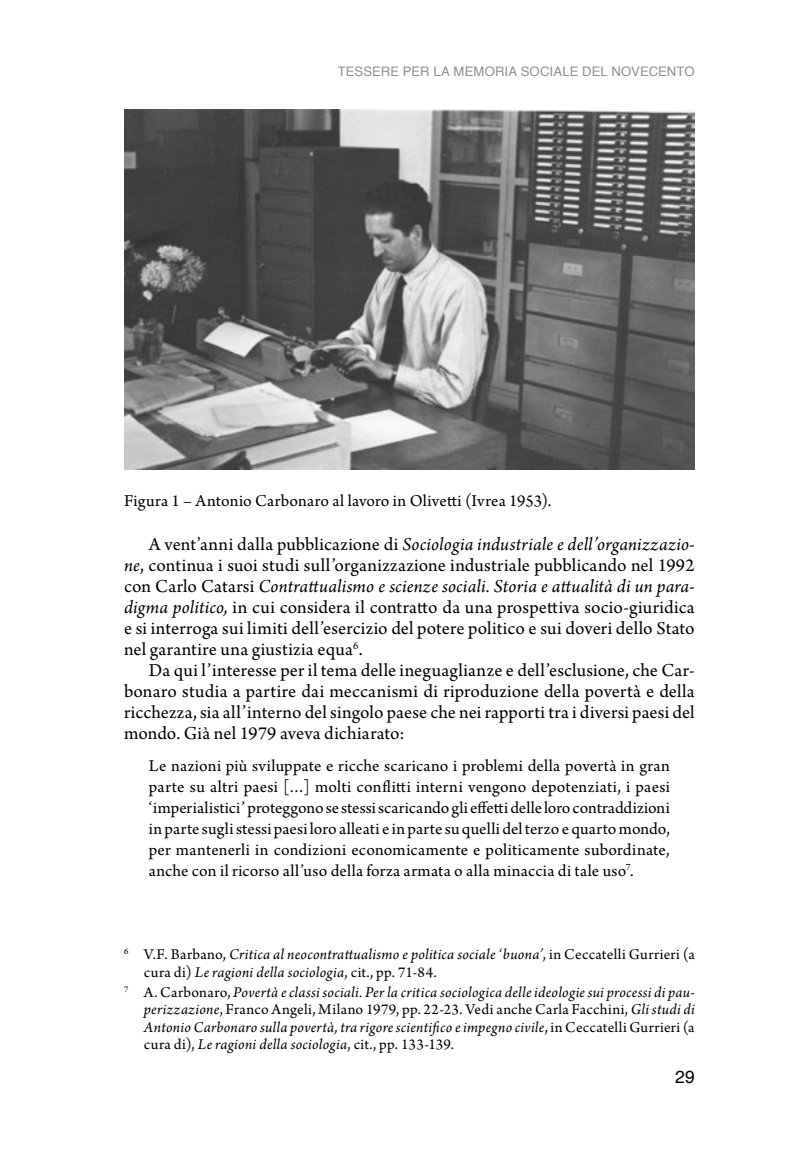
<style>
.page{position:relative;width:794px;height:1166px;background:#fff}
.page>*{position:absolute;margin:0;border:0;box-sizing:border-box;transform-origin:0 0}
.t1{font:19.25px/21px "Arno Pro";letter-spacing:.01em;color:#000;text-align:justify}
.t2{font:17.5px/21px "Arno Pro";letter-spacing:.015em;color:#000;text-align:justify}
.t3{font:17.5px "Helvetica";color:#000}
.t4{font:italic 15.75px/17.5px "Arno Pro";letter-spacing:.015em;color:#000}
.t5{font:13.12px "Helvetica";letter-spacing:.01em;color:#919191}
.s1{font-style:italic}
.s2{font-style:normal}
</style>
<div class="page">
<img style="left:124px;top:110px;width:570px;height:360px">
<p class="t5" style="left:338px;top:61px;width:18px">TESSERE</p>
<p class="t5" style="left:403px;top:61px;width:228px">PER LA MEMORIA SOCIALE DEL NOVE</p>
<p class="t5" style="left:648px;top:61px;width:47px">CENTO</p>
<p class="t2" style="left:124px;top:491px;width:429px">Figura 1 – Antonio Carbonaro al lavoro in Olivetti (Ivrea 1953).</p>
<p class="t1" style="left:124px;top:535px;width:572px;text-indent:25px">A vent’anni dalla pubblicazione di <span class="s1">Sociologia industriale e dell’organizzazio&shy;ne</span>, continua i suoi studi sull’organizzazione industriale pubblicando nel 1992 con Carlo Catarsi <span class="s1">Contrattualismo e scienze sociali. Storia e attualità di un para&shy;digma politico,</span> in cui considera il contratto da una prospettiva socio-giuridica e si interroga sui limiti dell’esercizio del potere politico e sui doveri dello Stato nel garantire una giustizia equa<sup>6</sup>.</p>
<p class="t1" style="left:124px;top:661px;width:572px;text-indent:25px">Da qui l’interesse per il tema delle ineguaglianze e dell’esclusione, che Car&shy;bonaro studia a partire dai meccanismi di riproduzione della povertà e della ricchezza, sia all’interno del singolo paese che nei rapporti tra i diversi paesi del mondo. Già nel 1979 aveva dichiarato:</p>
<p class="t2" style="left:149px;top:756px;width:522px">Le nazioni più sviluppate e ricche scaricano i problemi della povertà in gran parte su altri paesi […] molti conflitti interni vengono depotenziati, i paesi ‘imperialistici’ proteggono se stessi scaricando gli effetti delle loro contraddizioni in parte sugli stessi paesi loro alleati e in parte su quelli del terzo e quarto mondo, per mantenerli in condizioni economicamente e politicamente subordinate, anche con il ricorso all’uso della forza armata o alla minaccia di tale uso<sup>7</sup>.</p>
<p class="t4" style="left:144px;top:947px;width:552px;text-indent:-20px"><sup>6</sup> <span class="s2">V.F. Barbano,</span> Critica al neocontrattualismo e politica sociale ‘buona’<span class="s2">, in Ceccatelli Gurrieri (a cura di)</span> Le ragioni della sociologia<span class="s2">, cit., pp. 71-84.</span></p>
<p class="t4" style="left:144px;top:984px;width:552px;text-align:justify;text-indent:-20px"><sup>7</sup> <span class="s2">A. Carbonaro,</span> Povertà e classi sociali. Per la critica sociologica delle ideologie sui processi di pau&shy;perizzazione<span class="s2">, Franco Angeli, Milano 1979, pp. 22-23. Vedi anche Carla Facchini,</span> Gli studi di Antonio Carbonaro sulla povertà, tra rigore scientifico e impegno civile<span class="s2">, in Ceccatelli Gurrieri (a cura di),</span> Le ragioni della sociologia<span class="s2">, cit., pp. 133-139.</span></p>
<p class="t3" style="left:675px;top:1063px;width:21px">29</p>
</div>
